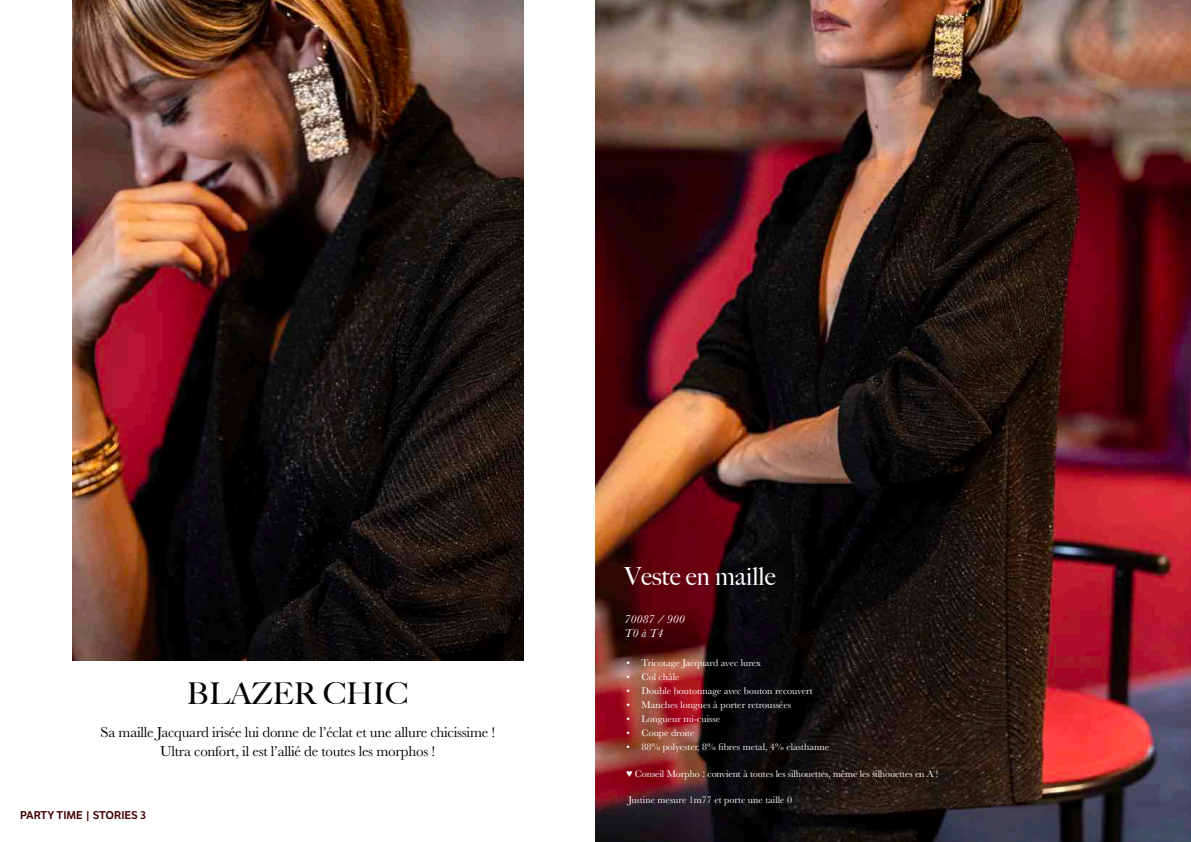
<style>
.page{position:relative;width:1191px;height:842px;background:#fff}
.page>*{position:absolute;margin:0;border:0;box-sizing:border-box;transform-origin:0 0}
.t1{font:500 30px "Big Caslon";color:#000}
.t2{font:500 25px "Big Caslon";color:#fff}
.t3{font:15px/19px "Baskerville";letter-spacing:-.02em;color:#000;text-align:center}
.t4{font:italic 12px/14.4px "Baskerville";color:#fff}
.t5{font:11px "LFT Etica SB";color:#430000}
.t6{font:10px "Baskerville";color:#fff}
.s1{font-family:"Arial"}
</style>
<div class="page">
<img style="left:72px;top:0;width:451px;height:660px">
<img style="left:595px;top:0;width:596px;height:842px">
<h1 class="t1" style="left:187px;top:676px;width:223px">BLAZER CHIC</h1>
<h3 class="t3" style="left:101px;top:723px;width:396px">Sa maille Jacquard irisée lui donne de l’éclat et une allure chicissime !<br>Ultra confort, il est l’allié de toutes les morphos !</h3>
<p class="t5" style="left:20px;top:809px;width:128px">PARTY TIME | STORIES 3</p>
<h2 class="t2" style="left:624px;top:562px;width:153px">Veste en maille</h2>
<p class="t4" style="left:624px;top:612px;width:62px">70087 / 900<br>T0 à T4</p>
<p class="t6" style="left:626px;top:657px;width:136px">• Tricotage Jacquard avec lurex</p>
<p class="t6" style="left:626px;top:671px;width:55px">• Col châle</p>
<p class="t6" style="left:626px;top:685px;width:188px">• Double boutonnage avec bouton recouvert</p>
<p class="t6" style="left:626px;top:699px;width:166px">• Manches longues à porter retroussées</p>
<p class="t6" style="left:626px;top:713px;width:95px">• Longueur mi-cuisse</p>
<p class="t6" style="left:626px;top:727px;width:70px">• Coupe droite</p>
<p class="t6" style="left:626px;top:741px;width:204px">• 88% polyester, 8% fibres metal, 4% elasthanne</p>
<p class="t6" style="left:626px;top:768px;width:314px"><span class="s1">♥</span> Conseil Morpho <span class="s1">:</span> convient à toutes les silhouettes, même les silhouettes en A !</p>
<p class="t6" style="left:628px;top:794px;width:165px">Justine mesure 1m77 et porte une taille 0</p>
</div>
